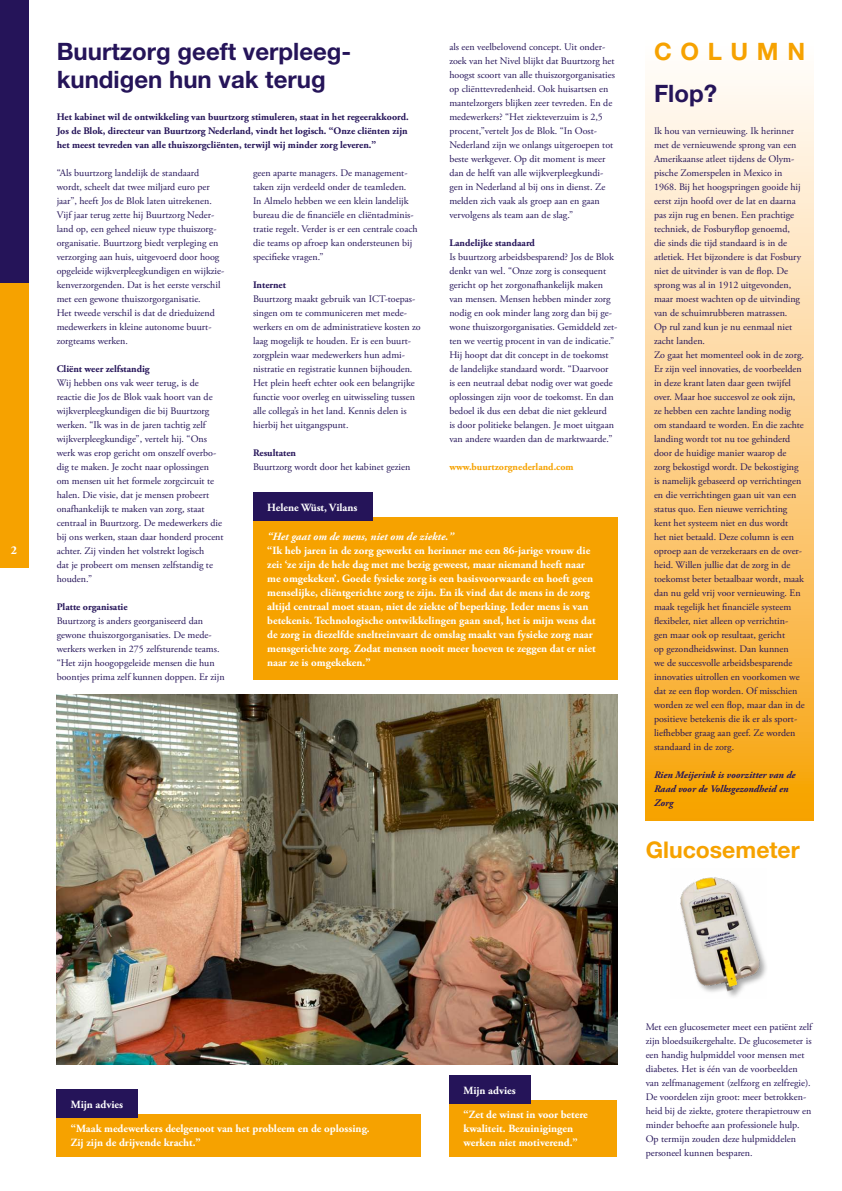
<style>
.page{position:relative;width:842px;height:1191px;background:#fff}
.page>*{position:absolute;margin:0;border:0;box-sizing:border-box;transform-origin:0 0}
.koppen{font:700 24px/28px "Helvetica Neue";color:#251459}
.koppen-2{font:700 24px "Helvetica Neue";letter-spacing:.36em;color:#f6a200}
.koppen-3{font:700 23px "Helvetica Neue";color:#f6a200}
.t1{font:700 12px "Adobe Garamond Pro";color:#fff}
.advies{font:700 11px/14px "Adobe Garamond Pro";color:#fff}
.advies-2{font:italic 700 11px "Adobe Garamond Pro";color:#fff}
.platte_tekst{font:10px/14px "Adobe Garamond Pro";color:#251459}
.subkopjes{font:700 10px/14px "Adobe Garamond Pro";color:#251459;text-align:justify}
.subkopjes-2{font:italic 700 10px/14px "Adobe Garamond Pro";color:#251459}
.subkopjes-3{font:700 10px "Adobe Garamond Pro";color:#f6a200}
</style>
<div class="page">
<img style="left:57px;top:694px;width:560px;height:371px">
<div style="left:449px;top:1100px;width:168px;height:56px;background:#f6a200"></div>
<div style="left:449px;top:1075px;width:81px;height:28px;background:#251459"></div>
<svg style="left:645px;top:76px;width:169px;height:744px;background:#fccf85"></svg>
<div style="left:57px;top:1114px;width:364px;height:42px;background:#f6a200"></div>
<div style="left:57px;top:1089px;width:81px;height:28px;background:#251459"></div>
<div style="left:253px;top:517px;width:364px;height:163px;background:#f6a200"></div>
<div style="left:253px;top:493px;width:119px;height:28px;background:#251459"></div>
<img style="left:680px;top:877px;width:87px;height:120px">
<div style="left:0;top:0;width:28px;height:283px;background:#251459"></div>
<div style="left:0;top:283px;width:28px;height:285px;background:#f6a200"></div>
<p class="t1" style="left:11px;top:543px;width:8px">2</p>
<p class="koppen" style="left:57px;top:36px;width:296px">Buurtzorg geeft verpleeg&shy;kundigen hun vak terug</p>
<p class="subkopjes" style="left:57px;top:110px;width:353px">Het kabinet wil de ontwikkeling van buurtzorg stimuleren, staat in het regeerakkoord.<br>Jos de Blok, directeur van Buurtzorg Nederland, vindt het logisch. “Onze cliënten zijn het meest tevreden van alle thuiszorgcliënten, terwijl wij minder zorg leveren.”</p>
<p class="platte_tekst" style="left:449px;top:40px;width:167px">als een veelbelovend concept. Uit onder&shy;zoek van het Nivel blijkt dat Buurtzorg het hoogst scoort van alle thuiszorgorganisaties op cliënttevredenheid. Ook huisartsen en mantelzorgers blijken zeer tevreden. En de medewerkers? “Het ziekteverzuim is 2,5 procent,”vertelt Jos de Blok. “In Oost-Nederland zijn we onlangs uitgeroepen tot beste werkgever. Op dit moment is meer dan de helft van alle wijkverpleegkundi&shy;gen in Nederland al bij ons in dienst. Ze melden zich vaak als groep aan en gaan vervolgens als team aan de slag.”</p>
<p class="subkopjes" style="left:449px;top:236px;width:87px">Landelijke standaard</p>
<p class="platte_tekst" style="left:449px;top:250px;width:169px">Is buurtzorg arbeidsbesparend? Jos de Blok denkt van wel. “Onze zorg is consequent gericht op het zorgonafhankelijk maken van mensen. Mensen hebben minder zorg nodig en ook minder lang zorg dan bij ge&shy;wone thuiszorgorganisaties. Gemiddeld zet&shy;ten we veertig procent in van de indicatie.” Hij hoopt dat dit concept in de toekomst de landelijke standaard wordt. “Daarvoor<br>is een neutraal debat nodig over wat goede oplossingen zijn voor de toekomst. En dan bedoel ik dus een debat die niet gekleurd<br>is door politieke belangen. Je moet uitgaan van andere waarden dan de marktwaarde.”</p>
<p class="subkopjes-3" style="left:449px;top:461px;width:126px">www.buurtzorgnederland.com</p>
<p class="platte_tekst" style="left:57px;top:166px;width:169px">“Als buurtzorg landelijk de standaard wordt, scheelt dat twee miljard euro per jaar”, heeft Jos de Blok laten uitrekenen.<br>Vijf jaar terug zette hij Buurtzorg Neder&shy;land op, een geheel nieuw type thuiszorg&shy;organisatie. Buurtzorg biedt verpleging en verzorging aan huis, uitgevoerd door hoog opgeleide wijkverpleegkundigen en wijkzie&shy;kenverzorgenden. Dat is het eerste verschil met een gewone thuiszorgorganisatie.<br>Het tweede verschil is dat de drieduizend medewerkers in kleine autonome buurt&shy;zorgteams werken.</p>
<p class="subkopjes" style="left:57px;top:362px;width:95px">Cliënt weer zelfstandig</p>
<p class="platte_tekst" style="left:57px;top:376px;width:168px">Wij hebben ons vak weer terug, is de reactie die Jos de Blok vaak hoort van de wijkverpleegkundigen die bij Buurtzorg werken. “Ik was in de jaren tachtig zelf wijkverpleegkundige”, vertelt hij. “Ons werk was erop gericht om onszelf overbo&shy;dig te maken. Je zocht naar oplossingen om mensen uit het formele zorgcircuit te halen. Die visie, dat je mensen probeert onafhankelijk te maken van zorg, staat centraal in Buurtzorg. De medewerkers die bij ons werken, staan daar honderd procent achter. Zij vinden het volstrekt logisch<br>dat je probeert om mensen zelfstandig te houden.”</p>
<p class="subkopjes" style="left:57px;top:600px;width:72px">Platte organisatie</p>
<p class="platte_tekst" style="left:57px;top:614px;width:169px">Buurtzorg is anders georganiseerd dan gewone thuiszorgorganisaties. De mede&shy;werkers werken in 275 zelfsturende teams. “Het zijn hoogopgeleide mensen die hun boontjes prima zelf kunnen doppen. Er zijn</p>
<p class="platte_tekst" style="left:253px;top:166px;width:166px">geen aparte managers. De management&shy;taken zijn verdeeld onder de teamleden.<br>In Almelo hebben we een klein landelijk bureau die de financiële en cliëntadminis&shy;tratie regelt. Verder is er een centrale coach die teams op afroep kan ondersteunen bij specifieke vragen.”</p>
<p class="subkopjes" style="left:253px;top:278px;width:34px">Internet</p>
<p class="platte_tekst" style="left:253px;top:292px;width:169px">Buurtzorg maakt gebruik van ICT-toepas&shy;singen om te communiceren met mede&shy;werkers en om de administratieve kosten zo laag mogelijk te houden. Er is een buurt&shy;zorgplein waar medewerkers hun admi&shy;nistratie en registratie kunnen bijhouden.<br>Het plein heeft echter ook een belangrijke functie voor overleg en uitwisseling tussen alle collega’s in het land. Kennis delen is hierbij het uitgangspunt.</p>
<p class="subkopjes" style="left:253px;top:446px;width:45px">Resultaten</p>
<p class="platte_tekst" style="left:253px;top:460px;width:159px">Buurtzorg wordt door het kabinet gezien</p>
<p class="advies" style="left:267px;top:500px;width:92px">Helene Wüst, Vilans</p>
<p class="advies-2" style="left:267px;top:530px;width:188px">“Het gaat om de mens, niet om de ziekte.”</p>
<p class="advies" style="left:267px;top:543px;width:330px">“Ik heb jaren in de zorg gewerkt en herinner me een 86-jarige vrouw die zei: ‘ze zijn de hele dag met me bezig geweest, maar niemand heeft naar me omgekeken’. Goede fysieke zorg is een basisvoorwaarde en hoeft geen menselijke, cliëntgerichte zorg te zijn. En ik vind dat de mens in de zorg altijd centraal moet staan, niet de ziekte of beperking. Ieder mens is van betekenis. Technologische ontwikkelingen gaan snel, het is mijn wens dat de zorg in diezelfde sneltreinvaart de omslag maakt van fysieke zorg naar mensgerichte zorg. Zodat mensen nooit meer hoeven te zeggen dat er niet naar ze is omgekeken.”</p>
<p class="koppen-2" style="left:654px;top:36px;width:153px">COLUMN</p>
<p class="koppen" style="left:654px;top:78px;width:65px">Flop?</p>
<p class="platte_tekst" style="left:654px;top:124px;width:149px">Ik hou van vernieuwing. Ik herinner met de vernieuwende sprong van een Amerikaanse atleet tijdens de Olym&shy;pische Zomerspelen in Mexico in 1968. Bij het hoogspringen gooide hij eerst zijn hoofd over de lat en daarna pas zijn rug en benen. Een prachtige techniek, de Fosburyflop genoemd, die sinds die tijd standaard is in de atletiek. Het bijzondere is dat Fosbury niet de uitvinder is van de flop. De sprong was al in 1912 uitgevonden, maar moest wachten op de uitvinding van de schuimrubberen matrassen.<br>Op rul zand kun je nu eenmaal niet zacht landen.</p>
<p class="platte_tekst" style="left:654px;top:348px;width:152px">Zo gaat het momenteel ook in de zorg.<br>Er zijn veel innovaties, de voorbeelden in deze krant laten daar geen twijfel over. Maar hoe succesvol ze ook zijn, ze hebben een zachte landing nodig om standaard te worden. En die zachte landing wordt tot nu toe gehinderd door de huidige manier waarop de zorg bekostigd wordt. De bekostiging is namelijk gebaseerd op verrichtingen en die verrichtingen gaan uit van een status quo. Een nieuwe verrichting kent het systeem niet en dus wordt<br>het niet betaald. Deze column is een oproep aan de verzekeraars en de over&shy;heid. Willen jullie dat de zorg in de toekomst beter betaalbaar wordt, maak dan nu geld vrij voor vernieuwing. En maak tegelijk het financiële systeem flexibeler, niet alleen op verrichtin-<br>gen maar ook op resultaat, gericht<br>op gezondheidswinst. Dan kunnen<br>we de succesvolle arbeidsbesparende innovaties uitrollen en voorkomen we dat ze een flop worden. Of misschien worden ze wel een flop, maar dan in de positieve betekenis die ik er als sport&shy;liefhebber graag aan geef. Ze worden standaard in de zorg.</p>
<p class="subkopjes-2" style="left:654px;top:768px;width:143px">Rien Meijerink is voorzitter van de<br>Raad voor de Volksgezondheid en<br>Zorg</p>
<p class="koppen-3" style="left:646px;top:835px;width:156px">Glucosemeter</p>
<p class="advies" style="left:71px;top:1097px;width:54px">Mijn advies</p>
<p class="advies" style="left:71px;top:1122px;width:300px">“Maak medewerkers deelgenoot van het probleem en de oplossing.</p>
<p class="advies" style="left:71px;top:1136px;width:131px">Zij zijn de drijvende kracht.”</p>
<p class="advies" style="left:463px;top:1083px;width:54px">Mijn advies</p>
<p class="advies" style="left:463px;top:1108px;width:126px">“Zet de winst in voor betere kwaliteit. Bezuinigingen werken niet motiverend.”</p>
<p class="platte_tekst" style="left:646px;top:1020px;width:168px">Met een glucosemeter meet een patiënt zelf zijn bloedsuikergehalte. De glucosemeter is een handig hulpmiddel voor mensen met diabetes. Het is één van de voorbeelden van zelfmanagement (zelfzorg en zelfregie).<br>De voordelen zijn groot: meer betrokken&shy;heid bij de ziekte, grotere therapietrouw en minder behoefte aan professionele hulp.<br>Op termijn zouden deze hulpmiddelen personeel kunnen besparen.</p>
</div>
